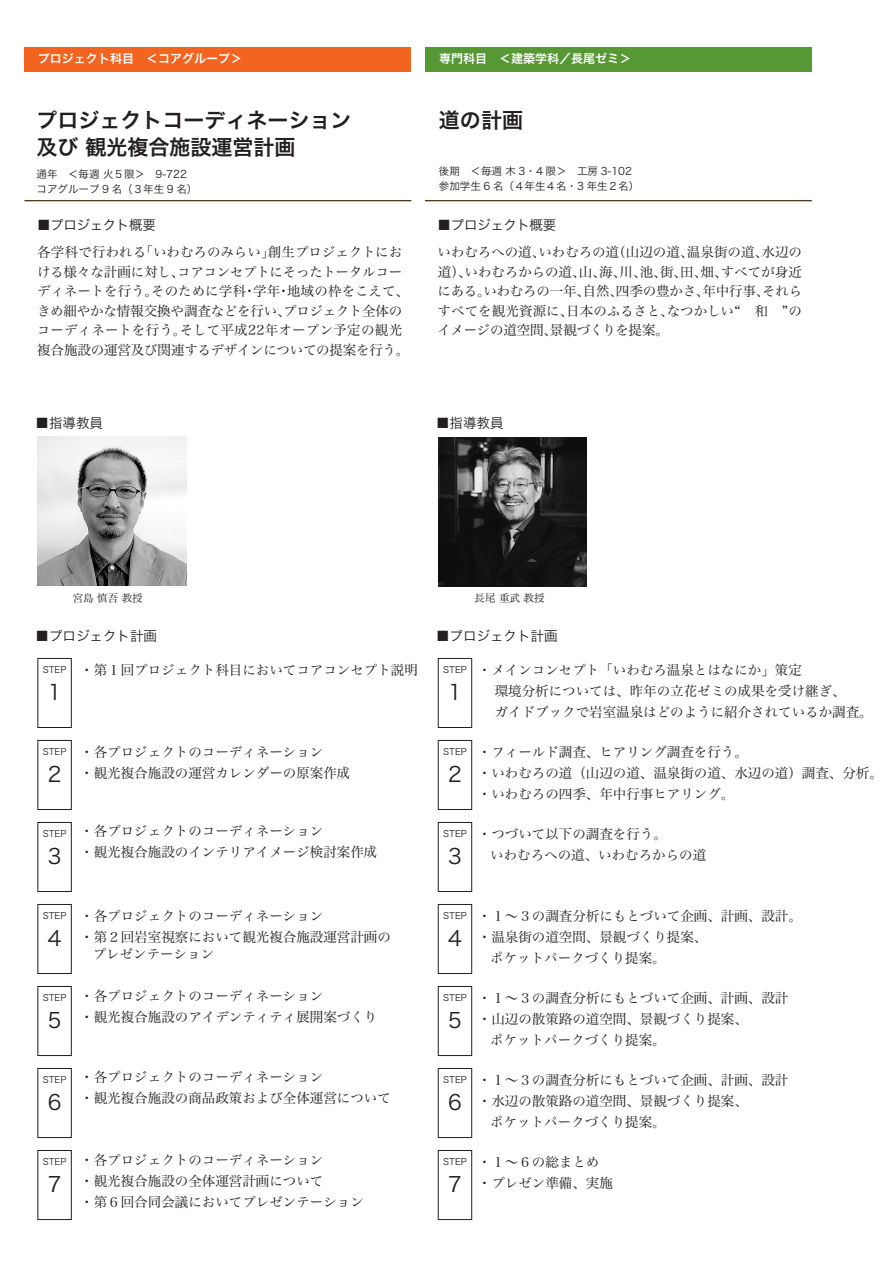
<style>
.page{position:relative;width:893px;height:1263px;background:#fff}
.page>*{position:absolute;margin:0;border:0;box-sizing:border-box;transform-origin:0 0}
.t1{font:21px/27px "Hira Kaku Pro W6";color:#231f20}
.t2{font:21px "Hira Kaku Pro W3";color:#231f20}
.t3{font:13.5px/21px "Hira Min Pro W3";color:#231f20}
.t4{font:13.5px "Hira Kaku Pro W3";color:#231f20}
.t5{font:13.5px "Hira Kaku Pro W3";letter-spacing:-.02em;color:#231f20}
.t6{font:12px "Hira Kaku Pro W6";color:#fff}
.t7{font:10.5px/15px "Hira Kaku Pro W3";color:#231f20}
.t8{font:10.5px "Hira Min Pro W3";color:#231f20}
.t9{font:9px "Hira Kaku Pro W3";color:#231f20}
</style>
<div class="page">
<hr style="left:425px;top:200px;width:387px;height:1px;background:#231f20">
<div style="left:425px;top:47px;width:387px;height:24px;background:#569834"></div>
<div style="left:438px;top:658px;width:34px;height:70px;border:1px solid #231f20"></div>
<img style="left:37px;top:437px;width:149px;height:149px">
<img style="left:438px;top:437px;width:149px;height:149px">
<hr style="left:25px;top:200px;width:386px;height:1px;background:#231f20">
<div style="left:25px;top:47px;width:386px;height:24px;background:#f36421"></div>
<div style="left:38px;top:658px;width:33px;height:70px;border:1px solid #231f20"></div>
<div style="left:438px;top:740px;width:34px;height:70px;border:1px solid #231f20"></div>
<div style="left:38px;top:740px;width:33px;height:70px;border:1px solid #231f20"></div>
<div style="left:438px;top:822px;width:34px;height:70px;border:1px solid #231f20"></div>
<div style="left:38px;top:822px;width:33px;height:70px;border:1px solid #231f20"></div>
<div style="left:438px;top:904px;width:34px;height:70px;border:1px solid #231f20"></div>
<div style="left:38px;top:904px;width:33px;height:70px;border:1px solid #231f20"></div>
<div style="left:438px;top:986px;width:34px;height:70px;border:1px solid #231f20"></div>
<div style="left:38px;top:986px;width:33px;height:70px;border:1px solid #231f20"></div>
<div style="left:438px;top:1068px;width:34px;height:70px;border:1px solid #231f20"></div>
<div style="left:38px;top:1068px;width:33px;height:70px;border:1px solid #231f20"></div>
<div style="left:438px;top:1150px;width:34px;height:70px;border:1px solid #231f20"></div>
<div style="left:38px;top:1150px;width:33px;height:70px;border:1px solid #231f20"></div>
<p class="t6" style="left:38px;top:48px;width:206px">プロジェクト科目　＜コアグループ＞</p>
<h1 class="t1" style="left:37px;top:106px;width:316px">プロジェクトコーディネーション及び 観光複合施設運営計画</h1>
<p class="t7" style="left:37px;top:166px;width:162px">通年　＜毎週 火５限＞　9-722コアグループ 9 名（３年生 9 名）</p>
<p class="t5" style="left:37px;top:213px;width:120px">■プロジェクト概要</p>
<p class="t3" style="left:37px;top:241px;width:374px;line-height:19.5px">各学科で行われる「いわむろのみらい」創生プロジェクトにおける様々な計画に対し、コアコンセプトにそったトータルコーディネートを行う。そのために学科・学年・地域の枠をこえて、きめ細やかな情報交換や調査などを行い、プロジェクト全体のコーディネートを行う。そして平成22年オープン予定の観光複合施設の運営及び関連するデザインについての提案を行う。</p>
<p class="t4" style="left:36px;top:410px;width:69px">■指導教員</p>
<p class="t6" style="left:439px;top:48px;width:193px">専門科目　＜建築学科／長尾ゼミ＞</p>
<h1 class="t1" style="left:439px;top:106px;width:85px">道の計画</h1>
<p class="t7" style="left:439px;top:163px;width:202px">後期　＜毎週 木 3・4 限＞　工房 3-102参加学生 6 名（４年生４名・3 年生２名）</p>
<p class="t5" style="left:438px;top:213px;width:120px">■プロジェクト概要</p>
<p class="t3" style="left:438px;top:241px;width:366px;line-height:19.5px;text-align:justify">いわむろへの道、いわむろの道（山辺の道、温泉街の道、水辺の道）、いわむろからの道、山、海、川、池、街、田、畑、すべてが身近にある。いわむろの一年、自然、四季の豊かさ、年中行事、それらすべてを観光資源に、日本のふるさと、なつかしい“　和　”のイメージの道空間、景観づくりを提案。</p>
<p class="t4" style="left:436px;top:410px;width:69px">■指導教員</p>
<p class="t8" style="left:73px;top:589px;width:71px">宮島 慎吾 教授</p>
<p class="t8" style="left:474px;top:589px;width:71px">長尾 重武 教授</p>
<p class="t4" style="left:36px;top:623px;width:123px">■プロジェクト計画</p>
<p class="t9" style="left:43px;top:661px;width:25px">STEP</p>
<h1 class="t2" style="left:48px;top:673px;width:15px">1</h1>
<p class="t3" style="left:80px;top:658px;width:339px">・第１回プロジェクト科目においてコアコンセプト説明</p>
<p class="t4" style="left:436px;top:623px;width:123px">■プロジェクト計画</p>
<p class="t9" style="left:443px;top:661px;width:25px">STEP</p>
<h1 class="t2" style="left:448px;top:673px;width:15px">1</h1>
<p class="t3" style="left:478px;top:658px;width:396px">・メインコンセプト「いわむろ温泉とはなにか」策定<br>　環境分析については、昨年の立花ゼミの成果を受け継ぎ、<br>　ガイドブックで岩室温泉はどのように紹介されているか調査。</p>
<p class="t9" style="left:43px;top:743px;width:25px">STEP</p>
<h1 class="t2" style="left:44px;top:755px;width:22px">２</h1>
<p class="t3" style="left:80px;top:740px;width:272px">・各プロジェクトのコーディネーション<br>・観光複合施設の運営カレンダーの原案作成</p>
<p class="t9" style="left:443px;top:743px;width:25px">STEP</p>
<h1 class="t2" style="left:444px;top:755px;width:22px">２</h1>
<p class="t3" style="left:478px;top:740px;width:407px">・フィールド調査、ヒアリング調査を行う。<br>・いわむろの道（山辺の道、温泉街の道、水辺の道）調査、分析。・いわむろの四季、年中行事ヒアリング。</p>
<p class="t9" style="left:43px;top:825px;width:25px">STEP</p>
<h1 class="t2" style="left:44px;top:837px;width:22px">３</h1>
<p class="t3" style="left:80px;top:819px;width:299px">・各プロジェクトのコーディネーション<br>・観光複合施設のインテリアイメージ検討案作成</p>
<p class="t9" style="left:443px;top:825px;width:25px">STEP</p>
<h1 class="t2" style="left:444px;top:837px;width:22px">３</h1>
<p class="t3" style="left:490px;top:822px;width:217px;text-indent:-12px">・つづいて以下の調査を行う。<br>いわむろへの道、いわむろからの道</p>
<p class="t9" style="left:43px;top:907px;width:25px">STEP</p>
<h1 class="t2" style="left:44px;top:919px;width:22px">４</h1>
<p class="t3" style="left:80px;top:904px;width:312px">・各プロジェクトのコーディネーション<br>・第２回岩室視察において観光複合施設運営計画の</p>
<p class="t3" style="left:93px;top:942px;width:123px">プレゼンテーション</p>
<p class="t9" style="left:443px;top:907px;width:25px">STEP</p>
<h1 class="t2" style="left:444px;top:919px;width:22px">４</h1>
<p class="t3" style="left:478px;top:904px;width:326px">・１～３の調査分析にもとづいて企画、計画、設計。</p>
<p class="t3" style="left:478px;top:925px;width:231px">・温泉街の道空間、景観づくり提案、</p>
<p class="t3" style="left:490px;top:946px;width:177px">ポケットパークづくり提案。</p>
<p class="t9" style="left:43px;top:989px;width:25px">STEP</p>
<h1 class="t2" style="left:44px;top:1001px;width:22px">５</h1>
<p class="t3" style="left:80px;top:984px;width:299px">・各プロジェクトのコーディネーション<br>・観光複合施設のアイデンティティ展開案づくり</p>
<p class="t9" style="left:443px;top:989px;width:25px">STEP</p>
<h1 class="t2" style="left:444px;top:1001px;width:22px">５</h1>
<p class="t3" style="left:478px;top:986px;width:312px">・１～３の調査分析にもとづいて企画、計画、設計</p>
<p class="t3" style="left:478px;top:1007px;width:271px">・山辺の散策路の道空間、景観づくり提案、</p>
<p class="t3" style="left:490px;top:1028px;width:177px">ポケットパークづくり提案。</p>
<p class="t9" style="left:43px;top:1071px;width:25px">STEP</p>
<h1 class="t2" style="left:44px;top:1083px;width:22px">６</h1>
<p class="t3" style="left:80px;top:1065px;width:312px">・各プロジェクトのコーディネーション<br>・観光複合施設の商品政策および全体運営について</p>
<p class="t9" style="left:443px;top:1071px;width:25px">STEP</p>
<h1 class="t2" style="left:444px;top:1083px;width:22px">６</h1>
<p class="t3" style="left:478px;top:1068px;width:312px">・１～３の調査分析にもとづいて企画、計画、設計</p>
<p class="t3" style="left:478px;top:1089px;width:271px">・水辺の散策路の道空間、景観づくり提案、</p>
<p class="t3" style="left:490px;top:1110px;width:177px">ポケットパークづくり提案。</p>
<p class="t9" style="left:43px;top:1153px;width:25px">STEP</p>
<h1 class="t2" style="left:44px;top:1165px;width:22px">７</h1>
<p class="t3" style="left:80px;top:1148px;width:285px">・各プロジェクトのコーディネーション<br>・観光複合施設の全体運営計画について<br>・第６回合同会議においてプレゼンテーション</p>
<p class="t9" style="left:443px;top:1153px;width:25px">STEP</p>
<h1 class="t2" style="left:444px;top:1165px;width:22px">７</h1>
<p class="t3" style="left:478px;top:1150px;width:136px">・１～６の総まとめ・プレゼン準備、実施</p>
</div>
